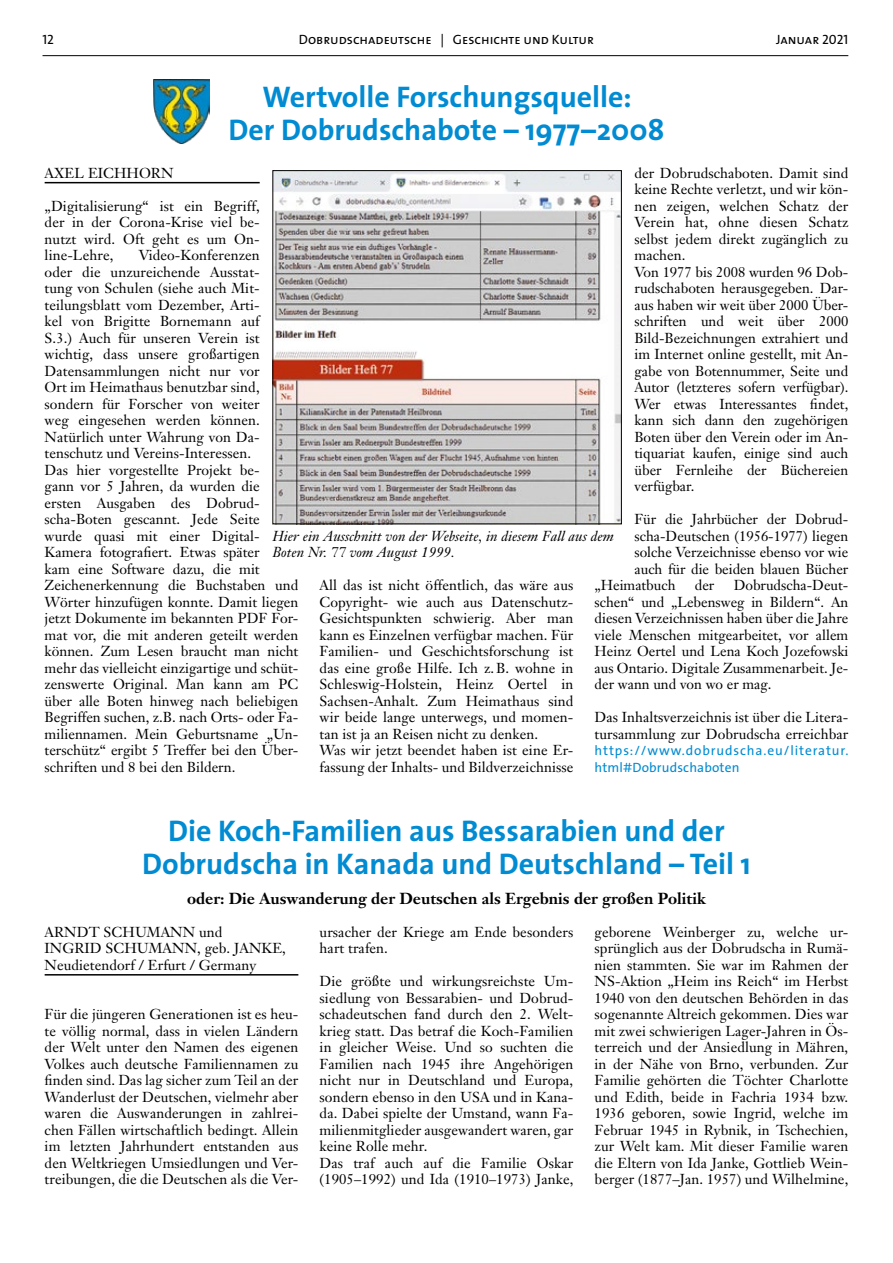
<style>
.page{position:relative;width:893px;height:1263px;background:#fff}
.page>*{position:absolute;margin:0;border:0;box-sizing:border-box;transform-origin:0 0}
.t1{font:700 30px/33px "The Sans";color:#008bd2;text-align:center}
.t2{font:700 15.75px "Janson Text";color:#000}
.t3{font:14.25px/16.5px "Janson Text";letter-spacing:.005em;color:#000}
.t4{font:italic 14.25px/16.5px "Janson Text";letter-spacing:.005em;color:#000}
.t5{font:13.5px/16.5px "The Sans";letter-spacing:.065em;color:#008bd2}
.t6{font:13.5px "The Sans Caps";color:#000}
</style>
<div class="page">
<hr style="left:43px;top:55px;width:805px;height:1px;background:#000">
<hr style="left:45px;top:182px;width:215px;height:1px;background:#000">
<img style="left:274px;top:172px;width:346px;height:350px">
<div style="left:272px;top:170px;width:350px;height:354px;border:1px solid #000"></div>
<hr style="left:45px;top:974px;width:253px;height:1px;background:#000">
<img style="left:153px;top:79px;width:56px;height:64px">
<p class="t6" style="left:43px;top:28px;width:13px">12</p>
<p class="t6" style="left:299px;top:28px;width:297px">Dobrudschadeutsche | Geschichte und Kultur</p>
<p class="t6" style="left:776px;top:28px;width:74px">Januar 2021</p>
<h1 class="t1" style="left:228px;top:79px;width:437px">Wertvolle Forschungsquelle:<br>Der Dobrudschabote – 1977–2008</h1>
<p class="t3" style="left:634px;top:164px;width:215px">der Dobrudschaboten. Damit sind keine Rechte verletzt, und wir kön&shy;nen zeigen, welchen Schatz der<br>Verein hat, ohne diesen Schatz selbst jedem direkt zugänglich zu machen.<br>Von 1977 bis 2008 wurden 96 Dob&shy;rudschaboten herausgegeben. Dar&shy;aus haben wir weit über 2000 Über&shy;schriften und weit über 2000<br>Bild-Bezeichnungen extrahiert und im Internet online gestellt, mit An&shy;gabe von Botennummer, Seite und<br>Autor (letzteres sofern verfügbar).<br>Wer etwas Interessantes findet, kann sich dann den zugehörigen<br>Boten über den Verein oder im An&shy;tiquariat kaufen, einige sind auch über Fernleihe der Büchereien verfügbar.</p>
<p class="t3" style="left:634px;top:511px;width:215px">Für die Jahrbücher der Dobrud-</p>
<p class="t3" style="left:634px;top:527px;width:215px">scha-Deutschen (1956-1977) liegen</p>
<p class="t3" style="left:634px;top:544px;width:215px">solche Verzeichnisse ebenso vor wie</p>
<p class="t3" style="left:634px;top:560px;width:215px">auch für die beiden blauen Bücher</p>
<p class="t3" style="left:595px;top:577px;width:82px">„Heimatbuch</p>
<p class="t3" style="left:695px;top:577px;width:21px">der</p>
<p class="t3" style="left:45px;top:164px;width:130px">AXEL EICHHORN</p>
<p class="t3" style="left:45px;top:197px;width:217px;text-align:justify">„Digitalisierung“ ist ein Begriff, der in der Corona-Krise viel be&shy;nutzt wird. Oft geht es um On&shy;line-Lehre,</p>
<p class="t3" style="left:45px;top:247px;width:255px;text-indent:94px">Video-Konferenzen<br>oder die unzureichende Ausstat-<br>tung von Schulen (siehe auch Mit&shy;teilungsblatt vom Dezember, Arti-<br>kel von Brigitte Bornemann auf<br>S.3.) Auch für unseren Verein ist wichtig, dass unsere großartigen Datensammlungen nicht nur vor<br>Ort im Heimathaus benutzbar sind, sondern für Forscher von weiter<br>weg eingesehen werden können.<br>Natürlich unter Wahrung von Da&shy;tenschutz und Vereins-Interessen.<br>Das hier vorgestellte Projekt be-<br>gann vor 5 Jahren, da wurden die ersten Ausgaben des Dobrud&shy;scha-Boten gescannt. Jede Seite wurde quasi mit einer Digital-Kamera fotografiert. Etwas später<br>kam eine Software dazu, die mit Zeichenerkennung die Buchstaben und Wörter hinzufügen konnte. Damit liegen jetzt Dokumente im bekannten PDF For&shy;mat vor, die mit anderen geteilt werden können. Zum Lesen braucht man nicht mehr das vielleicht einzigartige und schüt&shy;zenswerte Original. Man kann am PC über alle Boten hinweg nach beliebigen Begriffen suchen, z.B. nach Orts- oder Fa&shy;miliennamen. Mein Geburtsname „Un&shy;terschütz“ ergibt 5 Treffer bei den Über&shy;schriften und 8 bei den Bildern.</p>
<p class="t4" style="left:272px;top:528px;width:343px">Hier ein Ausschnitt von der Webseite, in diesem Fall aus dem<br>Boten Nr. 77 vom August 1999.</p>
<p class="t3" style="left:320px;top:577px;width:255px">All das ist nicht öffentlich, das wäre aus Copyright- wie auch aus Datenschutz-Gesichtspunkten schwierig. Aber man kann es Einzelnen verfügbar machen. Für Familien- und Geschichtsforschung ist das eine große Hilfe. Ich z.B. wohne in Schleswig-Holstein, Heinz Oertel in Sachsen-Anhalt. Zum Heimathaus sind wir beide lange unterwegs, und momen&shy;tan ist ja an Reisen nicht zu denken.<br>Was wir jetzt beendet haben ist eine Er&shy;fassung der Inhalts- und Bildverzeichnisse</p>
<p class="t3" style="left:595px;top:577px;width:255px;text-align:justify;text-indent:139px">Dobrudscha-Deut&shy;schen“ und „Lebensweg in Bildern“. An diesen Verzeichnissen haben über die Jahre viele Menschen mitgearbeitet, vor allem Heinz Oertel und Lena Koch Jozefowski aus Ontario. Digitale Zusammenarbeit. Je&shy;der wann und von wo er mag.</p>
<p class="t3" style="left:595px;top:709px;width:255px">Das Inhaltsverzeichnis ist über die Litera&shy;tursammlung zur Dobrudscha erreichbar</p>
<p class="t5" style="left:595px;top:742px;width:255px">https://www.dobrudscha.eu/literatur. html#Dobrudschaboten</p>
<h1 class="t1" style="left:142px;top:814px;width:610px">Die Koch-Familien aus Bessarabien und der<br>Dobrudscha in Kanada und Deutschland – Teil 1</h1>
<p class="t2" style="left:187px;top:888px;width:520px">oder: Die Auswanderung der Deutschen als Ergebnis der großen Politik</p>
<p class="t3" style="left:45px;top:923px;width:243px">ARNDT SCHUMANN und<br>INGRID SCHUMANN, geb. JANKE,<br>Neudietendorf / Erfurt / Germany</p>
<p class="t3" style="left:45px;top:1006px;width:255px;text-align:justify">Für die jüngeren Generationen ist es heu&shy;te völlig normal, dass in vielen Ländern der Welt unter den Namen des eigenen Volkes auch deutsche Familiennamen zu finden sind. Das lag sicher zum Teil an der Wanderlust der Deutschen, vielmehr aber waren die Auswanderungen in zahlrei&shy;chen Fällen wirtschaftlich bedingt. Allein im letzten Jahrhundert entstanden aus den Weltkriegen Umsiedlungen und Ver&shy;treibungen, die die Deutschen als die Ver-</p>
<p class="t3" style="left:320px;top:923px;width:255px">ursacher der Kriege am Ende besonders hart trafen.</p>
<p class="t3" style="left:320px;top:973px;width:255px">Die größte und wirkungsreichste Um&shy;siedlung von Bessarabien- und Dobrud&shy;schadeutschen fand durch den 2. Welt&shy;krieg statt. Das betraf die Koch-Familien in gleicher Weise. Und so suchten die Familien nach 1945 ihre Angehörigen nicht nur in Deutschland und Europa, sondern ebenso in den USA und in Kana&shy;da. Dabei spielte der Umstand, wann Fa&shy;milienmitglieder ausgewandert waren, gar keine Rolle mehr.<br>Das traf auch auf die Familie Oskar (1905–1992) und Ida (1910–1973) Janke,</p>
<p class="t3" style="left:595px;top:923px;width:255px;text-align:justify">geborene Weinberger zu, welche ur&shy;sprünglich aus der Dobrudscha in Rumä&shy;nien stammten. Sie war im Rahmen der NS-Aktion „Heim ins Reich“ im Herbst 1940 von den deutschen Behörden in das sogenannte Altreich gekommen. Dies war mit zwei schwierigen Lager-Jahren in Ös&shy;terreich und der Ansiedlung in Mähren, in der Nähe von Brno, verbunden. Zur Familie gehörten die Töchter Charlotte und Edith, beide in Fachria 1934 bzw.<br>1936 geboren, sowie Ingrid, welche im Februar 1945 in Rybnik, in Tschechien, zur Welt kam. Mit dieser Familie waren die Eltern von Ida Janke, Gottlieb Wein&shy;berger (1877–Jan. 1957) und Wilhelmine,</p>
</div>
